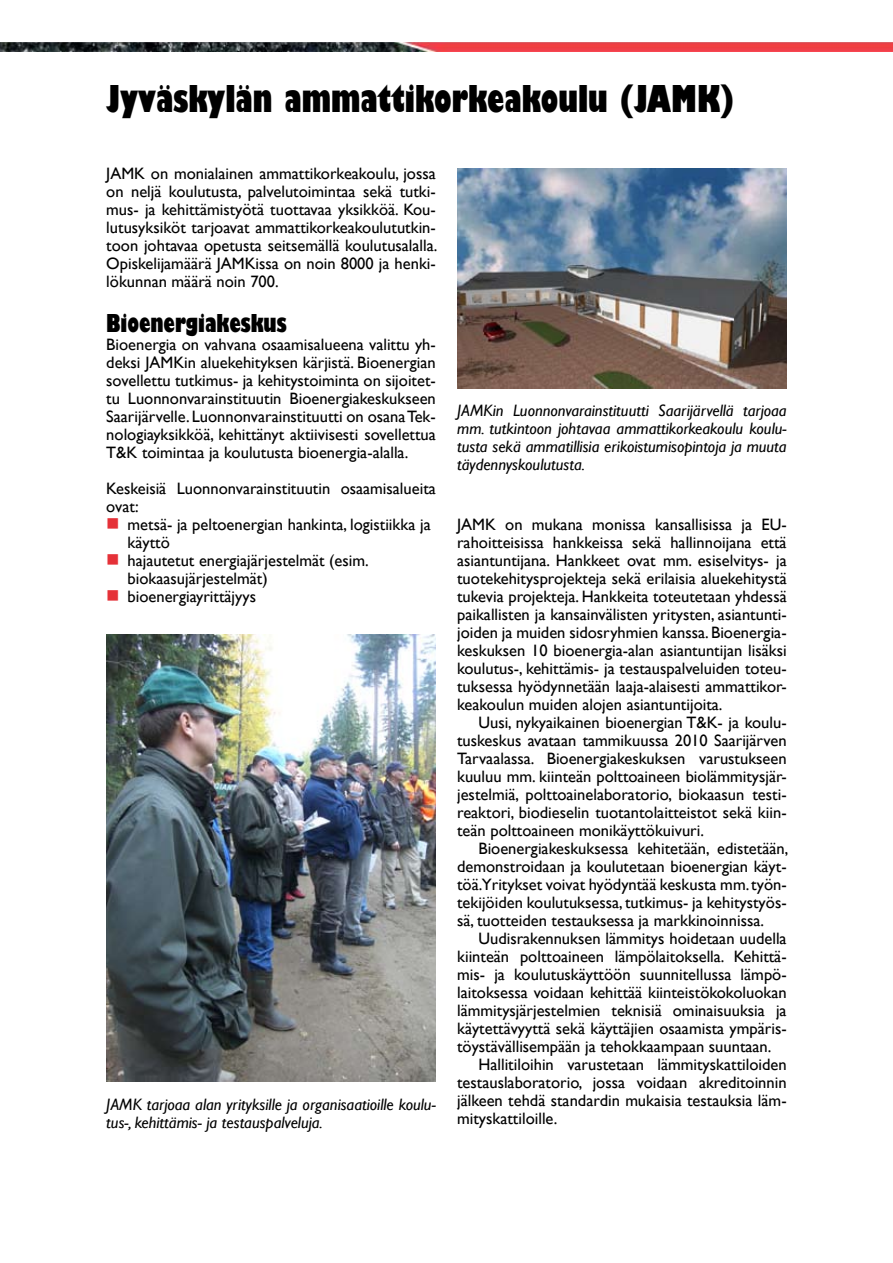
<style>
.page{position:relative;width:893px;height:1263px;background:#fff}
.page>*{position:absolute;margin:0;border:0;box-sizing:border-box;transform-origin:0 0}
.t1{font:800 condensed 36px "Gill Sans";color:#000}
.t2{font:800 condensed 24px "Gill Sans";color:#000}
.t3{font:16.5px/18px "Gill Sans";color:#000;text-align:justify}
.t4{font:italic 16.5px/18px "Gill Sans";color:#000;text-align:justify}
.s1{color:#e53138}
</style>
<div class="page">
<img style="left:0;top:43px;width:892px;height:8px">
<img style="left:106px;top:635px;width:330px;height:446px">
<img style="left:457px;top:168px;width:329px;height:221px">
<h1 class="t1" style="left:106px;top:76px;width:629px">Jyväskylän ammattikorkeakoulu (JAMK)</h1>
<p class="t3" style="left:106px;top:165px;width:333px">JAMK on monialainen ammattikorkeakoulu, jossa on neljä koulutusta, palvelutoimintaa sekä tutki&shy;mus- ja kehittämistyötä tuottavaa yksikköä. Kou&shy;lutusyksiköt tarjoavat ammattikorkeakoulututkin&shy;toon johtavaa opetusta seitsemällä koulutusalalla.<br>Opiskelijamäärä JAMKissa on noin 8000 ja henki&shy;lökunnan määrä noin 700.</p>
<h2 class="t2" style="left:106px;top:308px;width:182px">Bioenergiakeskus</h2>
<p class="t3" style="left:106px;top:336px;width:331px">Bioenergia on vahvana osaamisalueena valittu yh&shy;deksi JAMKin aluekehityksen kärjistä. Bioenergian sovellettu tutkimus- ja kehitystoiminta on sijoitet&shy;tu Luonnonvarainstituutin Bioenergiakeskukseen Saarijärvelle. Luonnonvarainstituutti on osanaTek&shy;nologiayksikköä, kehittänyt aktiivisesti sovellettua T&amp;K toimintaa ja koulutusta bioenergia-alalla.</p>
<p class="t3" style="left:106px;top:480px;width:331px">Keskeisiä Luonnonvarainstituutin osaamisalueita ovat:</p>
<p class="t3" style="left:128px;top:525px;width:142px;line-height:36px">käyttö biokaasujärjestelmät)</p>
<p class="t3" style="left:106px;top:516px;width:326px"><span class="s1">■</span> metsä- ja peltoenergian hankinta, logistiikka ja</p>
<p class="t3" style="left:106px;top:552px;width:264px"><span class="s1">■</span> hajautetut energiajärjestelmät (esim.</p>
<p class="t3" style="left:106px;top:588px;width:151px"><span class="s1">■</span> bioenergiayrittäjyys</p>
<p class="t4" style="left:106px;top:1095px;width:331px">JAMK tarjoaa alan yrityksille ja organisaatioille koulu&shy;tus-, kehittämis- ja testauspalveluja.</p>
<p class="t4" style="left:457px;top:401px;width:331px">JAMKin Luonnonvarainstituutti Saarijärvellä tarjoaa mm. tutkintoon johtavaa ammattikorkeakoulu koulu&shy;tusta sekä ammatillisia erikoistumisopintoja ja muuta täydennyskoulutusta.</p>
<p class="t3" style="left:457px;top:516px;width:331px">JAMK on mukana monissa kansallisissa ja EU&shy;rahoitteisissa hankkeissa sekä hallinnoijana että asiantuntijana. Hankkeet ovat mm. esiselvitys- ja tuotekehitysprojekteja sekä erilaisia aluekehitystä tukevia projekteja. Hankkeita toteutetaan yhdessä paikallisten ja kansainvälisten yritysten, asiantunti&shy;joiden ja muiden sidosryhmien kanssa.Bioenergia&shy;keskuksen 10 bioenergia-alan asiantuntijan lisäksi koulutus-, kehittämis- ja testauspalveluiden toteu&shy;tuksessa hyödynnetään laaja-alaisesti ammattikor&shy;keakoulun muiden alojen asiantuntijoita.</p>
<p class="t3" style="left:457px;top:714px;width:331px;text-indent:21px">Uusi, nykyaikainen bioenergian T&amp;K- ja koulu&shy;tuskeskus avataan tammikuussa 2010 Saarijärven Tarvaalassa. Bioenergiakeskuksen varustukseen kuuluu mm. kiinteän polttoaineen biolämmitysjär&shy;jestelmiä, polttoainelaboratorio, biokaasun testi&shy;reaktori, biodieselin tuotantolaitteistot sekä kiin&shy;teän polttoaineen monikäyttökuivuri.</p>
<p class="t3" style="left:457px;top:840px;width:333px;text-indent:21px">Bioenergiakeskuksessa kehitetään, edistetään, demonstroidaan ja koulutetaan bioenergian käyt&shy;töä.Yritykset voivat hyödyntää keskusta mm.työn&shy;tekijöiden koulutuksessa,tutkimus- ja kehitystyös&shy;sä, tuotteiden testauksessa ja markkinoinnissa.</p>
<p class="t3" style="left:478px;top:930px;width:310px">Uudisrakennuksen lämmitys hoidetaan uudella</p>
<p class="t3" style="left:457px;top:948px;width:331px">kiinteän polttoaineen lämpölaitoksella. Kehittä-</p>
<p class="t3" style="left:457px;top:966px;width:331px">mis- ja koulutuskäyttöön suunnitellussa lämpö-</p>
<p class="t3" style="left:457px;top:984px;width:331px">laitoksessa voidaan kehittää kiinteistökokoluokan</p>
<p class="t3" style="left:457px;top:1002px;width:331px">lämmitysjärjestelmien teknisiä ominaisuuksia ja</p>
<p class="t3" style="left:457px;top:1020px;width:331px">käytettävyyttä sekä käyttäjien osaamista ympäris-</p>
<p class="t3" style="left:457px;top:1038px;width:316px">töystävällisempään ja tehokkaampaan suuntaan.</p>
<p class="t3" style="left:478px;top:1056px;width:310px">Hallitiloihin varustetaan lämmityskattiloiden</p>
<p class="t3" style="left:457px;top:1074px;width:331px">testauslaboratorio, jossa voidaan akreditoinnin</p>
<p class="t3" style="left:457px;top:1092px;width:331px">jälkeen tehdä standardin mukaisia testauksia läm-</p>
<p class="t3" style="left:457px;top:1110px;width:102px">mityskattiloille.</p>
</div>
